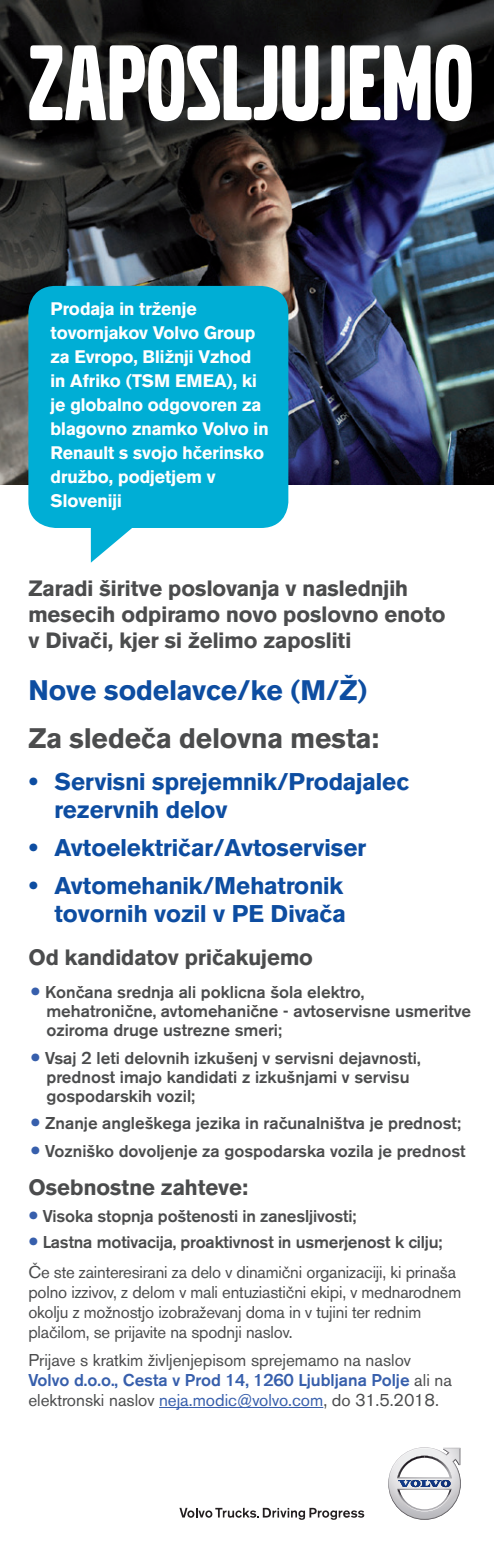
<style>
.page{position:relative;width:494px;height:1554px;background:#fff}
.page>*{position:absolute;margin:0;border:0;box-sizing:border-box;transform-origin:0 0}
.t1{font:112.2px "Volvo Broad Pro";letter-spacing:.005em;color:#fff}
.t2{font:700 28px "Volvo Sans Pro";color:#4b4c4d}
.t3{font:700 28px "Volvo Sans Pro";color:#0d4da1}
.t4{font:700 24px/28px "Volvo Sans Pro";color:#0d4da1}
.t5{font:700 22px/26px "Volvo Sans Pro";color:#4b4c4d}
.t6{font:700 18px/24px "Volvo Sans Pro";color:#fff}
.t7{font:17px/20px "Volvo Sans Pro";letter-spacing:-.01em;color:#4b4c4d}
.t8{font:500 17px/19px "Volvo Sans Pro";color:#4b4c4d}
.s1{font-weight:400;font-size:30px}
.s2{font-weight:400;font-size:30px;color:#375fac}
.s3{font-size:30px;color:#375fac}
.s4{font-weight:500}
.s5{font-weight:500;color:#375fac}
.s6{color:#375fac}
</style>
<div class="page">
<img style="left:0;top:0;width:493px;height:485px">
<svg style="left:179px;top:1507px;width:185px;height:12px"></svg>
<svg style="left:388px;top:1447px;width:72px;height:72px"></svg>
<hr style="left:159px;top:1407px;width:164px;height:1px;background:#375fac">
<svg style="left:28px;top:286px;width:260px;height:276px;background:#1eb7d9"></svg>
<h1 class="t1" style="left:28px;top:31px;width:446px">ZAPOSLJUJEMO</h1>
<p class="t6" style="left:50px;top:296px;width:219px">Prodaja in trženje tovornjakov Volvo Group za Evropo, Bližnji Vzhod in Afriko (TSM EMEA), ki je globalno odgovoren za blagovno znamko Volvo in<br>Renault s svojo hčerinsko družbo, podjetjem v<br>Sloveniji</p>
<p class="t5" style="left:28px;top:575px;width:418px">Zaradi širitve poslovanja v naslednjih mesecih odpiramo novo poslovno enoto v Divači, kjer si želimo zaposliti</p>
<h2 class="t3" style="left:28px;top:673px;width:340px">Nove sodelavce/ke (M/Ž)</h2>
<h2 class="t2" style="left:28px;top:721px;width:352px">Za sledeča delovna mesta:</h2>
<h3 class="t4" style="left:54px;top:767px;width:356px;text-indent:-26px"><span class="s1">•</span> Servisni sprejemnik/Prodajalec rezervnih delov</h3>
<h3 class="t4" style="left:28px;top:833px;width:339px"><span class="s1">•</span> Avtoelektričar/Avtoserviser</h3>
<h3 class="t4" style="left:28px;top:871px;width:318px;text-align:right"><span class="s1">•</span> Avtomehanik/Mehatronik tovornih vozil v PE Divača</h3>
<p class="t5" style="left:28px;top:943px;width:286px">Od kandidatov pričakujemo</p>
<p class="t8" style="left:46px;top:982px;width:426px;text-indent:-16px"><span class="s2">•</span> Končana srednja ali poklicna šola elektro, mehatronične, avtomehanične - avtoservisne usmeritve oziroma druge ustrezne smeri;</p>
<p class="t8" style="left:46px;top:1048px;width:375px;text-indent:-16px"><span class="s2">•</span> Vsaj 2 leti delovnih izkušenj v servisni dejavnosti, prednost imajo kandidati z izkušnjami v servisu gospodarskih vozil;</p>
<p class="t8" style="left:30px;top:1113px;width:432px"><span class="s2">•</span> Znanje angleškega jezika in računalništva je prednost;</p>
<p class="t8" style="left:30px;top:1141px;width:436px"><span class="s2">•</span> Vozniško dovoljenje za gospodarska vozila je prednost</p>
<p class="t5" style="left:28px;top:1174px;width:221px">Osebnostne zahteve:</p>
<p class="t8" style="left:28px;top:1206px;width:329px"><span class="s2">•</span> Visoka stopnja poštenosti in zanesljivosti;</p>
<p class="t7" style="left:28px;top:1227px;width:428px;line-height:29.6px"><span class="s3">•</span> <span class="s4">Lastna motivacija, proaktivnost in usmerjenost k cilju;<br></span>Če ste zainteresirani za delo v dinamični organizaciji, ki prinaša</p>
<p class="t7" style="left:28px;top:1281px;width:434px">polno izzivov, z delom v mali entuziastični ekipi, v mednarodnem okolju z možnostjo izobraževanj doma in v tujini ter rednim plačilom, se prijavite na spodnji naslov.</p>
<p class="t7" style="left:28px;top:1349px;width:424px">Prijave s kratkim življenjepisom sprejemamo na naslov<br><span class="s5">Volvo d.o.o., Cesta v Prod 14, 1260 Ljubljana Polje</span> ali na elektronski naslov <span class="s6">neja.modic@volvo.com</span>, do 31.5.2018.</p>
</div>
